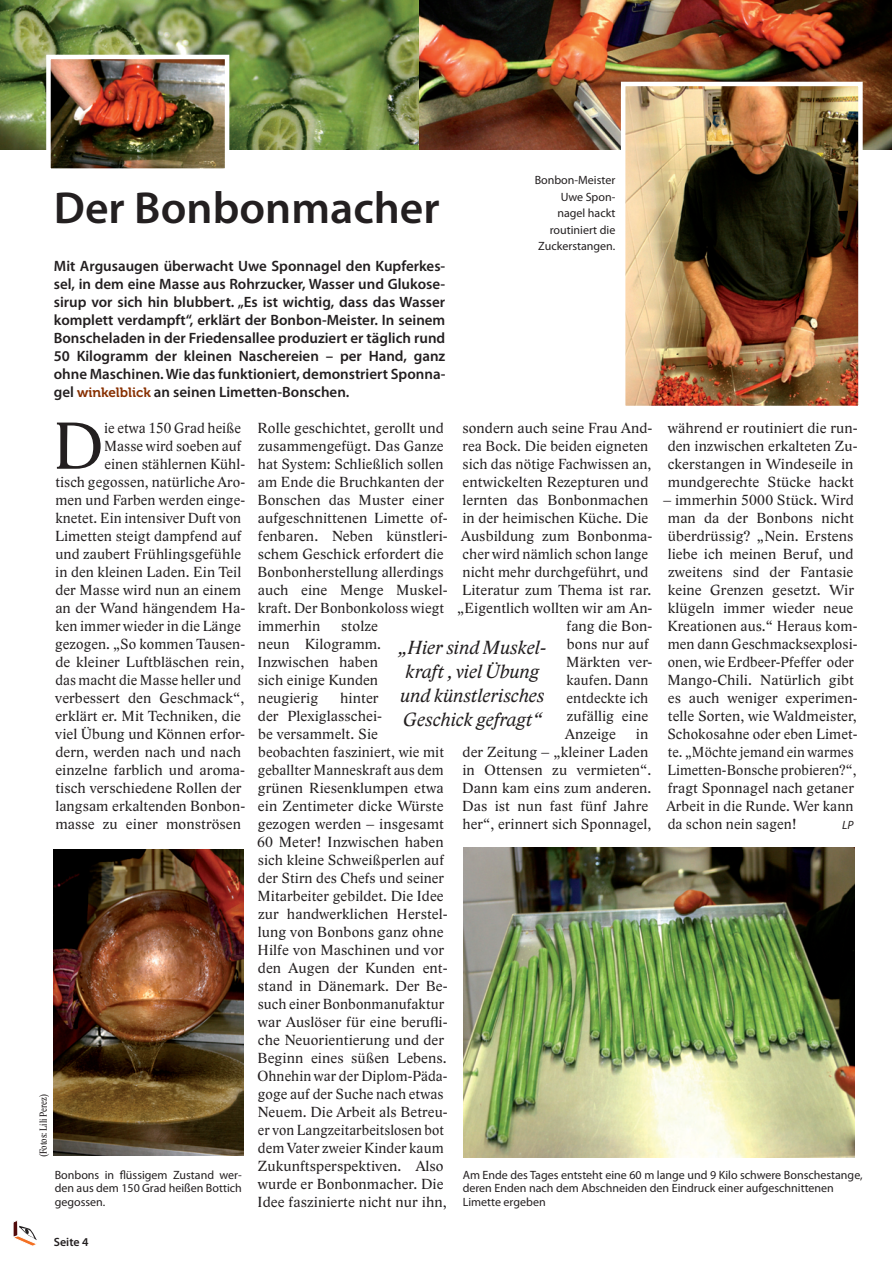
<style>
.page{position:relative;width:892px;height:1263px;background:#fff}
.page>*{position:absolute;margin:0;border:0;box-sizing:border-box;transform-origin:0 0}
.t1{font:68.1px "Lido STF";color:#231f20}
.t2{font:600 45px "Myriad Pro";color:#231f20}
.t3{font:italic 19.5px/24px "Lido STF";color:#231f20}
.t4{font:15px/18px "Lido STF";letter-spacing:.01em;color:#231f20}
.t5{font:600 15px/18px "Myriad Pro";color:#231f20;text-align:justify}
.t6{font:12px/13.5px "Myriad Pro";color:#231f20;text-align:justify}
.t7{font:600 12px "Myriad Pro";color:#231f20}
.t8{font:italic 12px "Myriad Pro";color:#231f20}
.t9{font:10.5px "Lido STF Condensed";color:#231f20}
.s1{font-family:"Museo 700";font-weight:400;font-size:13.5px;color:#872f01}
</style>
<div class="page">
<svg style="left:13px;top:1220px;width:24px;height:26px"></svg>
<img style="left:418px;top:0;width:474px;height:149px">
<img style="left:0;top:0;width:418px;height:149px">
<img style="left:54px;top:849px;width:189px;height:307px">
<img style="left:626px;top:87px;width:232px;height:318px">
<div style="left:621px;top:82px;width:242px;height:328px;border:4px solid #fff"></div>
<img style="left:463px;top:847px;width:391px;height:311px">
<img style="left:51px;top:60px;width:173px;height:108px">
<div style="left:46px;top:55px;width:183px;height:118px;border:4px solid #fff"></div>
<p class="t2" style="left:54px;top:180px;width:387px">Der Bonbonmacher</p>
<p class="t5" style="left:54px;top:256px;width:393px">Mit Argusaugen überwacht Uwe Sponnagel den Kupferkes&shy;sel, in dem eine Masse aus Rohrzucker, Wasser und Glukose&shy;sirup vor sich hin blubbert. „Es ist wichtig, dass das Wasser komplett verdampft“, erklärt der Bonbon-Meister. In seinem Bonscheladen in der Friedensallee produziert er täglich rund 50 Kilogramm der kleinen Naschereien – per Hand, ganz ohne Maschinen. Wie das funktioniert, demonstriert Sponna&shy;gel <span class="s1">winkelblick</span> an seinen Limetten-Bonschen.</p>
<p class="t6" style="left:535px;top:172px;width:82px;line-height:16.5px;text-align:right">Bonbon-Meister<br>Uwe Spon&shy;nagel hackt routiniert die<br>Zuckerstangen.</p>
<p class="t4" style="left:55px;top:419px;width:192px;text-align:right">ie etwa 150 Grad heiße<br>Masse wird soeben auf<br>einen stählernen Kühl-<br>tisch gegossen, natürliche Aro&shy;men und Farben werden einge&shy;knetet. Ein intensiver Duft von<br>Limetten steigt dampfend auf und zaubert Frühlingsgefühle in den kleinen Laden. Ein Teil der Masse wird nun an einem an der Wand hängendem Ha&shy;ken immer wieder in die Länge gezogen. „So kommen Tausen&shy;de kleiner Luftbläschen rein, das macht die Masse heller und verbessert den Geschmack“, erklärt er. Mit Techniken, die viel Übung und Können erfor&shy;dern, werden nach und nach einzelne farblich und aroma&shy;tisch verschiedene Rollen der langsam erkaltenden Bonbon&shy;masse zu einer monströsen</p>
<p class="t4" style="left:258px;top:419px;width:192px">Rolle geschichtet, gerollt und zusammengefügt. Das Ganze hat System: Schließlich sollen am Ende die Bruchkanten der<br>Bonschen das Muster einer aufgeschnittenen Limette of&shy;fenbaren. Neben künstleri&shy;schem Geschick erfordert die<br>Bonbonherstellung allerdings auch eine Menge Muskel&shy;kraft. Der Bonbonkoloss wiegt immerhin</p>
<p class="t4" style="left:668px;top:419px;width:191px">während er routiniert die run&shy;den inzwischen erkalteten Zu&shy;ckerstangen in Windeseile in mundgerechte Stücke hackt</p>
<p class="t4" style="left:663px;top:491px;width:196px">– immerhin 5000 Stück. Wird man da der Bonbons nicht überdrüssig? „Nein. Erstens liebe ich meinen Beruf, und zweitens sind der Fantasie keine Grenzen gesetzt. Wir klügeln immer wieder neue<br>Kreationen aus.“ Heraus kom&shy;men dann Geschmacksexplosi&shy;onen, wie Erdbeer-Pfeffer oder<br>Mango-Chili. Natürlich gibt es auch weniger experimen&shy;telle Sorten, wie Waldmeister,<br>Schokosahne oder eben Limet&shy;te. „Möchte jemand ein warmes<br>Limetten-Bonsche probieren?“, fragt Sponnagel nach getaner<br>Arbeit in die Runde. Wer kann da schon nein sagen!</p>
<p class="t4" style="left:462px;top:419px;width:191px">sondern auch seine Frau And-</p>
<p class="t4" style="left:463px;top:437px;width:187px">rea Bock. Die beiden eigneten</p>
<p class="t4" style="left:462px;top:455px;width:191px">sich das nötige Fachwissen an,</p>
<p class="t4" style="left:463px;top:473px;width:187px">entwickelten Rezepturen und</p>
<p class="t4" style="left:463px;top:491px;width:187px">lernten das Bonbonmachen</p>
<p class="t4" style="left:462px;top:509px;width:187px">in der heimischen Küche. Die</p>
<p class="t4" style="left:461px;top:527px;width:193px">Ausbildung zum Bonbonma-</p>
<p class="t4" style="left:463px;top:545px;width:187px">cher wird nämlich schon lange</p>
<p class="t4" style="left:463px;top:563px;width:187px">nicht mehr durchgeführt, und</p>
<p class="t4" style="left:462px;top:581px;width:191px">Literatur zum Thema ist rar.</p>
<p class="t4" style="left:457px;top:599px;width:197px">„Eigentlich wollten wir am An-</p>
<p class="t4" style="left:566px;top:617px;width:87px">fang die Bon-</p>
<p class="t4" style="left:567px;top:635px;width:83px">bons nur auf</p>
<p class="t4" style="left:566px;top:653px;width:88px">Märkten ver-</p>
<p class="t4" style="left:566px;top:671px;width:83px">kaufen. Dann</p>
<p class="t4" style="left:566px;top:689px;width:83px">entdeckte ich</p>
<p class="t4" style="left:567px;top:707px;width:83px">zufällig eine</p>
<p class="t4" style="left:565px;top:725px;width:52px">Anzeige</p>
<p class="t1" style="left:53px;top:405px;width:52px">D</p>
<p class="t4" style="left:258px;top:617px;width:125px;text-indent:84px">stolze neun Kilogramm.<br>Inzwischen haben sich einige Kunden neugierig</p>
<p class="t3" style="left:398px;top:635px;width:149px">„Hier sind Muskel&shy;kraft , viel Übung und künstlerisches<br>Geschick gefragt“</p>
<p class="t4" style="left:257px;top:689px;width:192px;text-indent:83px">hinter<br>der Plexiglasschei-<br>be versammelt. Sie beobachten fasziniert, wie mit geballter Manneskraft aus dem grünen Riesenklumpen etwa ein Zentimeter dicke Würste gezogen werden – insgesamt<br>60 Meter! Inzwischen haben sich kleine Schweißperlen auf der Stirn des Chefs und seiner<br>Mitarbeiter gebildet. Die Idee zur handwerklichen Herstel&shy;lung von Bonbons ganz ohne<br>Hilfe von Maschinen und vor den Augen der Kunden ent&shy;stand in Dänemark. Der Be&shy;such einer Bonbonmanufaktur war Auslöser für eine berufli&shy;che Neuorientierung und der<br>Beginn eines süßen Lebens.<br>Ohnehin war der Diplom-Päda&shy;goge auf der Suche nach etwas<br>Neuem. Die Arbeit als Betreu&shy;er von Langzeitarbeitslosen bot dem Vater zweier Kinder kaum<br>Zukunftsperspektiven. Also wurde er Bonbonmacher. Die<br>Idee faszinierte nicht nur ihn,</p>
<p class="t4" style="left:462px;top:725px;width:191px;text-indent:174px">in der Zeitung – „kleiner Laden in Ottensen zu vermieten“.<br>Dann kam eins zum anderen.<br>Das ist nun fast fünf Jahre her“, erinnert sich Sponnagel,</p>
<p class="t8" style="left:842px;top:817px;width:13px">LP</p>
<p class="t9" style="left:37px;top:1157px;width:64px;rotate:-90deg">(Fotos: Lili Perez)</p>
<p class="t6" style="left:55px;top:1168px;width:189px">Bonbons in üssigem Zustand wer&shy;den aus dem 150 Grad heißen Bottich gegossen.</p>
<p class="t6" style="left:463px;top:1168px;width:401px;text-align:left">Am Ende des Tages entsteht eine 60 m lange und 9 Kilo schwere Bonschestange, deren Enden nach dem Abschneiden den Eindruck einer aufgeschnittenen<br>Limette ergeben</p>
<p class="t7" style="left:54px;top:1234px;width:36px">Seite 4</p>
</div>
